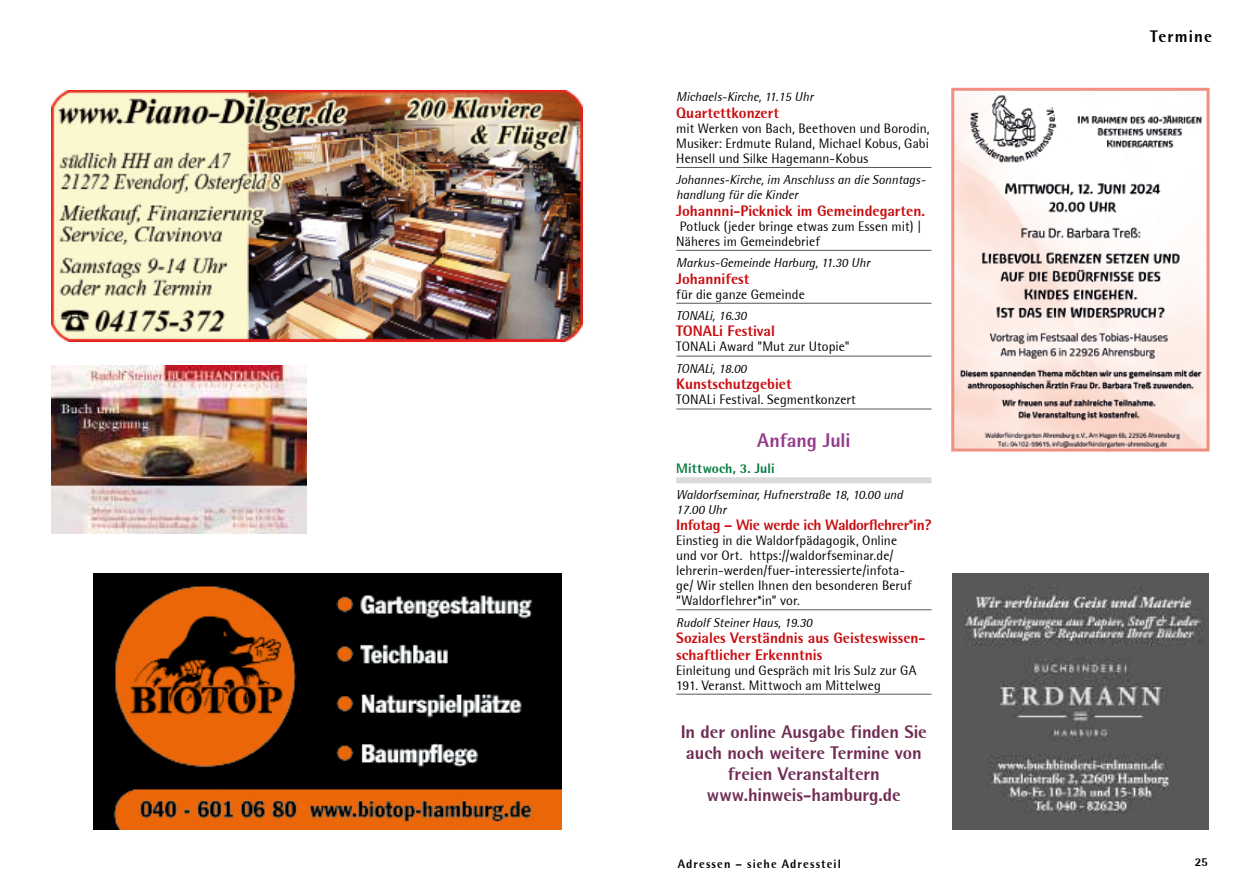
<style>
.page{position:relative;width:1259px;height:893px;background:#fff}
.page>*{position:absolute;margin:0;border:0;box-sizing:border-box;transform-origin:0 0}
.t1{font:800 19.5px "Rotis Semi Sans";letter-spacing:-.01em;color:#923d8c}
.t2{font:800 18px/21px "Rotis Semi Sans";letter-spacing:-.005em;color:#6f2c54;text-align:center}
.t3{font:800 16.5px "Rotis Semi Sans";letter-spacing:.07em;color:#000}
.t4{font:800 15px/16.5px "Rotis Semi Sans";color:#c90c0f}
.t5{font:800 15px "Rotis Semi Sans";letter-spacing:-.025em;color:#c90c0f}
.t6{font:13.5px/15px "Rotis Semi Sans";letter-spacing:.005em;color:#000}
.t7{font:800 13.5px "Rotis Semi Sans";letter-spacing:.01em;color:#007a3c}
.t8{font:italic 12.75px/15px "Rotis Semi Sans";color:#000}
.t9{font:800 12px "Rotis Semi Sans";letter-spacing:.09em;color:#000}
</style>
<div class="page">
<img style="left:94px;top:574px;width:467px;height:255px">
<hr style="left:676px;top:167px;width:255px;height:1px;background:#575756">
<hr style="left:676px;top:250px;width:255px;height:1px;background:#575756">
<hr style="left:676px;top:303px;width:255px;height:1px;background:#575756">
<hr style="left:676px;top:356px;width:255px;height:1px;background:#575756">
<hr style="left:676px;top:409px;width:255px;height:1px;background:#575756">
<div style="left:676px;top:477px;width:255px;height:6px;background:#dadada"></div>
<hr style="left:676px;top:609px;width:255px;height:1px;background:#575756">
<hr style="left:676px;top:694px;width:255px;height:1px;background:#575756">
<img style="left:952px;top:574px;width:256px;height:255px">
<img style="left:955px;top:94px;width:250px;height:354px">
<div style="left:951px;top:88px;width:258px;height:364px;border:3px solid #f19082"></div>
<img style="left:51px;top:90px;width:532px;height:251px">
<img style="left:51px;top:366px;width:255px;height:167px">
<p class="t8" style="left:676px;top:89px;width:138px">Michaels-Kirche, 11.15 Uhr</p>
<p class="t4" style="left:676px;top:104px;width:104px">Quartettkonzert</p>
<p class="t6" style="left:676px;top:121px;width:255px;text-align:justify">mit Werken von Bach, Beethoven und Borodin, Musiker: Erdmute Ruland, Michael Kobus, Gabi Hensell und Silke Hagemann-Kobus</p>
<p class="t8" style="left:676px;top:172px;width:251px">Johannes-Kirche, im Anschluss an die Sonntags&shy;handlung für die Kinder</p>
<p class="t4" style="left:676px;top:202px;width:250px">Johannni-Picknick im Gemeindegarten.</p>
<p class="t6" style="left:676px;top:219px;width:247px">Potluck (jeder bringe etwas zum Essen mit) |<br>Näheres im Gemeindebrief</p>
<p class="t8" style="left:676px;top:255px;width:195px">Markus-Gemeinde Harburg, 11.30 Uhr</p>
<p class="t4" style="left:676px;top:270px;width:75px">Johannifest</p>
<p class="t6" style="left:676px;top:286px;width:130px">für die ganze Gemeinde</p>
<p class="t8" style="left:676px;top:308px;width:72px">TONALi, 16.30</p>
<p class="t4" style="left:676px;top:323px;width:100px">TONALi Festival</p>
<p class="t6" style="left:676px;top:339px;width:175px">TONALi Award "Mut zur Utopie"</p>
<p class="t8" style="left:676px;top:361px;width:72px">TONALi, 18.00</p>
<p class="t4" style="left:676px;top:376px;width:117px">Kunstschutzgebiet</p>
<p class="t6" style="left:676px;top:392px;width:181px">TONALi Festival. Segmentkonzert</p>
<h1 class="t1" style="left:757px;top:428px;width:95px">Anfang Juli</h1>
<p class="t7" style="left:676px;top:460px;width:100px">Mittwoch, 3. Juli</p>
<p class="t8" style="left:676px;top:487px;width:228px">Waldorfseminar, Hufnerstraße 18, 10.00 und<br>17.00 Uhr</p>
<p class="t5" style="left:676px;top:515px;width:257px">Infotag – Wie werde ich Waldorflehrer*in?</p>
<p class="t6" style="left:676px;top:533px;width:237px">Einstieg in die Waldorfpädagogik, Online und vor Ort. https://waldorfseminar.de/ lehrerin-werden/fuer-interessierte/infota&shy;ge/ Wir stellen Ihnen den besonderen Beruf “Waldorflehrer*in” vor.</p>
<p class="t8" style="left:676px;top:614px;width:137px">Rudolf Steiner Haus, 19.30</p>
<p class="t4" style="left:676px;top:629px;width:251px">Soziales Verständnis aus Geisteswissen&shy;schaftlicher Erkenntnis</p>
<p class="t6" style="left:676px;top:662px;width:242px">Einleitung und Gespräch mit Iris Sulz zur GA<br>191. Veranst. Mittwoch am Mittelweg</p>
<h2 class="t2" style="left:681px;top:721px;width:248px">In der online Ausgabe finden Sie auch noch weitere Termine von freien Veranstaltern www.hinweis-hamburg.de</h2>
<p class="t3" style="left:1150px;top:26px;width:63px">Termine</p>
<p class="t9" style="left:678px;top:856px;width:165px">Adressen – siehe Adressteil</p>
<p class="t9" style="left:1194px;top:855px;width:15px">25</p>
</div>
